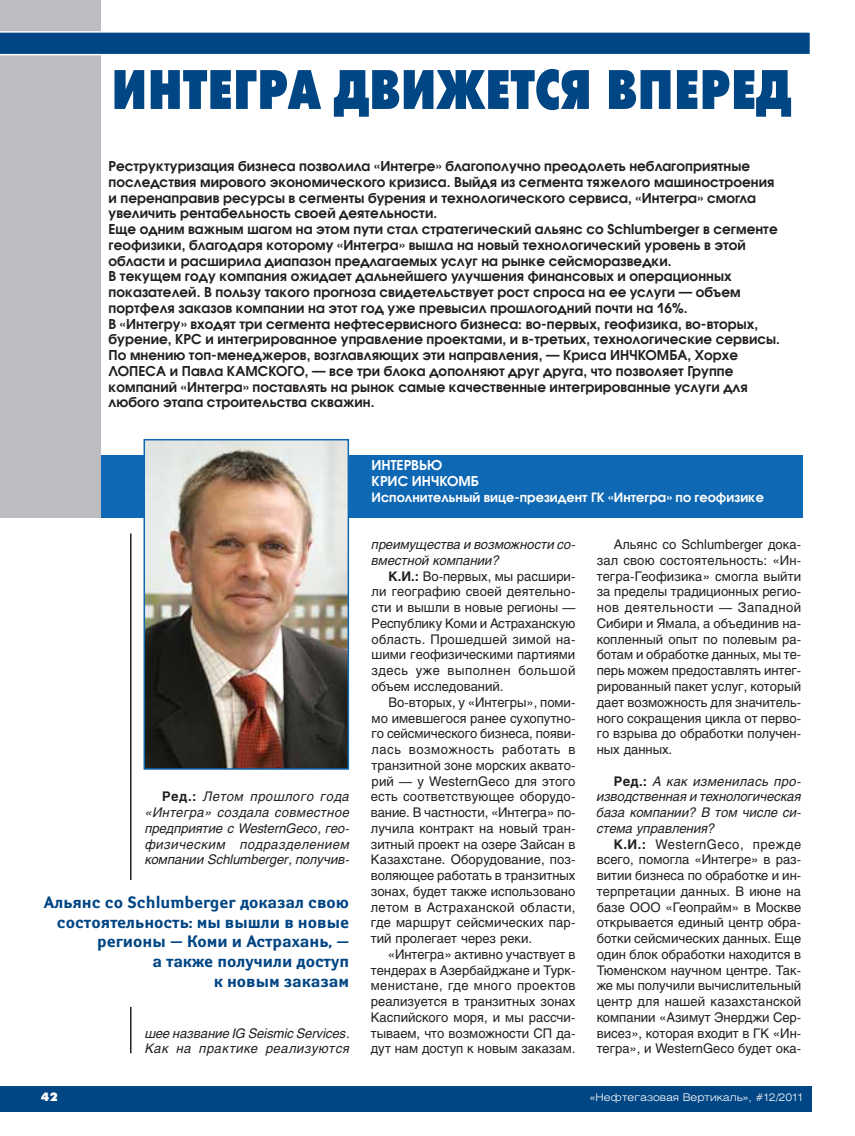
<style>
.page{position:relative;width:855px;height:1136px;background:#fff}
.page>*{position:absolute;margin:0;border:0;box-sizing:border-box;transform-origin:0 0}
.t1{font:700 55.5px "Futura Futuris X Cond C";letter-spacing:-.01em;color:#004584}
.t2{font:700 16.5px/19.8px "Yanus C";color:#004584;text-align:right}
.t3{font:600 13.5px/15.8px "Avant Garde Gothic C";letter-spacing:.005em;color:#231f20}
.t4{font:600 13.5px/15.8px "Avant Garde Gothic C";letter-spacing:.005em;color:#fff}
.t5{font:13.2px/15.8px "Helios";color:#231f20;text-align:justify}
.t6{font:italic 13.2px/15.8px "Helios";color:#231f20;text-align:justify}
.t7{font:600 12.75px "Avant Garde Gothic C";letter-spacing:.005em;color:#fff}
.t8{font:12px "Futura Futuris XC";color:#fff}
.t9{font:300 10.5px "Helios Ext";color:#fff}
.s1{font-weight:700;font-style:normal}
.s2{font-weight:700}
</style>
<div class="page">
<div style="left:0;top:0;width:101px;height:518px;background:#bbbdc0"></div>
<div style="left:0;top:1086px;width:811px;height:25px;background:#004584"></div>
<svg style="left:0;top:31px;width:810px;height:24px;background:#1d5a91"></svg>
<hr style="left:130px;top:533px;width:1px;height:520px;background:#231f20">
<div style="left:101px;top:455px;width:702px;height:63px;background:#0f68b3"></div>
<img style="left:147px;top:442px;width:199px;height:325px">
<div style="left:144px;top:439px;width:205px;height:331px;border:2px solid #0f68b3"></div>
<div style="left:37px;top:880px;width:312px;height:126px;background:#fff"></div>
<h1 class="t1" style="left:111px;top:68px;width:682px">ИНТЕГРА ДВИЖЕТСЯ ВПЕРЕД</h1>
<p class="t3" style="left:109px;top:160px;width:673px">Реструктуризация бизнеса позволила «Интегре» благополучно преодолеть неблагоприятные последствия мирового экономического кризиса. Выйдя из сегмента тяжелого машиностроения и перенаправив ресурсы в сегменты бурения и технологического сервиса, «Интегра» смогла увеличить рентабельность своей деятельности.<br>Еще одним важным шагом на этом пути стал стратегический альянс со Schlumberger в сегменте геофизики, благодаря которому «Интегра» вышла на новый технологический уровень в этой области и расширила диапазон предлагаемых услуг на рынке сейсморазведки.<br>В текущем году компания ожидает дальнейшего улучшения финансовых и операционных показателей. В пользу такого прогноза свидетельствует рост спроса на ее услуги — объем портфеля заказов компании на этот год уже превысил прошлогодний почти на 16%.<br>В «Интегру» входят три сегмента нефтесервисного бизнеса: во-первых, геофизика, во-вторых, бурение, КРС и интегрированное управление проектами, и в-третьих, технологические сервисы.<br>По мнению топ-менеджеров, возглавляющих эти направления, — Криса ИНЧКОМБА, Хорхе ЛОПЕСА и Павла КАМСКОГО, — все три блока дополняют друг друга, что позволяет Группе компаний «Интегра» поставлять на рынок самые качественные интегрированные услуги для любого этапа строительства скважин.</p>
<p class="t6" style="left:145px;top:790px;width:206px;text-indent:17px"><span class="s1">Ред.:</span> Летом прошлого года «Интегра» создала совместное предприятие с WesternGeco, гео&shy;физическим подразделением компании Schlumberger, получив-</p>
<p class="t2" style="left:44px;top:893px;width:307px">Альянс со Schlumberger доказал свою состоятельность: мы вышли в новые регионы — Коми и Астрахань, —<br>а также получили доступ<br>к новым заказам</p>
<p class="t8" style="left:41px;top:1092px;width:18px">42</p>
<p class="t6" style="left:145px;top:1026px;width:206px">шее название IG Seismic Services.<br>Как на практике реализуются</p>
<p class="t4" style="left:372px;top:459px;width:109px">ИНТЕРВЬЮ<br>КРИС ИНЧКОМБ</p>
<p class="t7" style="left:372px;top:492px;width:394px">Исполнительный вице-президент ГК «Интегра» по геофизике</p>
<p class="t6" style="left:372px;top:538px;width:205px">преимущества и возможности со&shy;вместной компании?</p>
<p class="t5" style="left:372px;top:569px;width:205px;text-indent:17px"><span class="s2">К.И.:</span> Во-первых, мы расшири&shy;ли географию своей деятельно&shy;сти и вышли в новые регионы — Республику Коми и Астраханскую область. Прошедшей зимой на&shy;шими геофизическими партиями здесь уже выполнен большой объем исследований.</p>
<p class="t5" style="left:371px;top:695px;width:206px;text-indent:18px">Во-вторых, у «Интегры», поми&shy;мо имевшегося ранее сухопутно&shy;го сейсмического бизнеса, появи&shy;лась возможность работать в транзитной зоне морских аквато&shy;рий — у WesternGеco для этого есть соответствующее оборудо&shy;вание. В частности, «Интегра» по&shy;лучила контракт на новый тран&shy;зитный проект на озере Зайсан в Казахстане. Оборудование, поз&shy;воляющее работать в транзитных зонах, будет также использовано летом в Астраханской области, где маршрут сейсмических пар&shy;тий пролегает через реки.</p>
<p class="t5" style="left:371px;top:947px;width:206px;text-indent:17px">«Интегра» активно участвует в тендерах в Азербайджане и Турк&shy;менистане, где много проектов реализуется в транзитных зонах Каспийского моря, и мы рассчи&shy;тываем, что возможности СП да&shy;дут нам доступ к новым заказам.</p>
<p class="t5" style="left:597px;top:538px;width:206px;text-indent:17px">Альянс со Schlumberger дока&shy;зал свою состоятельность: «Ин&shy;тегра-Геофизика» смогла выйти за пределы традиционных регио&shy;нов деятельности — Западной Сибири и Ямала, а объединив на&shy;копленный опыт по полевым ра&shy;ботам и обработке данных, мы те&shy;перь можем предоставлять интег&shy;рированный пакет услуг, который дает возможность для значитель&shy;ного сокращения цикла от перво&shy;го взрыва до обработки получен&shy;ных данных.</p>
<p class="t6" style="left:597px;top:774px;width:206px;text-indent:17px"><span class="s1">Ред.:</span> А как изменилась про&shy;изводственная и технологическая база компании? В том числе си&shy;стема управления?</p>
<p class="t5" style="left:597px;top:837px;width:206px;text-indent:17px"><span class="s2">К.И.:</span> WesternGеco, прежде всего, помогла «Интегре» в раз&shy;витии бизнеса по обработке и ин&shy;терпретации данных. В июне на базе ООО «Геопрайм» в Москве открывается единый центр обра&shy;ботки сейсмических данных. Еще один блок обработки находится в Тюменском научном центре. Так&shy;же мы получили вычислительный центр для нашей казахстанской компании «Азимут Энерджи Сер&shy;висез», которая входит в ГК «Ин&shy;тегра», и WesternGеco будет ока-</p>
<p class="t9" style="left:590px;top:1094px;width:214px">«Нефтегазовая Вертикаль», #12/2011</p>
</div>
